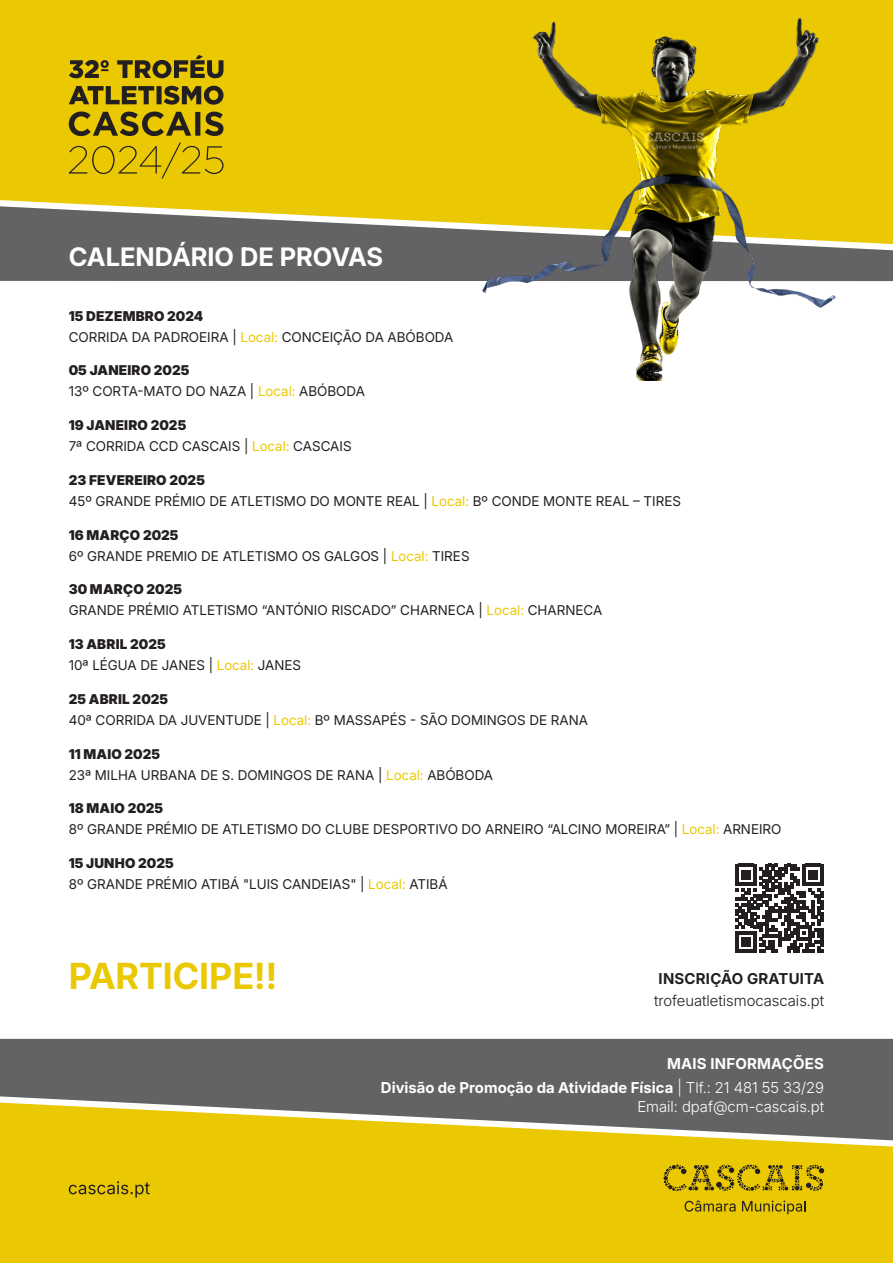
<style>
.page{position:relative;width:893px;height:1263px;background:#fff}
.page>*{position:absolute;margin:0;border:0;box-sizing:border-box;transform-origin:0 0}
.t1{font:700 36px "Inter 18 pt";color:#eac802}
.t2{font:700 25.5px "Inter 18 pt";color:#fff}
.t3{font:300 15px/19.5px "Inter 18 pt";color:#fff;text-align:right}
.t4{font:300 15px "Inter 18 pt";color:#231f20}
.t5{font:700 15px "Inter 18 pt";letter-spacing:.015em;color:#231f20}
.t6{font:700 15px "Inter 18 pt";letter-spacing:.015em;color:#fff}
.t7{font:13.5px "Inter 18 pt";color:#231f20}
.t8{font:900 13.5px "Inter 18 pt";letter-spacing:.015em;color:#231f20}
.s1{color:#eac802}
.s2{font-weight:700}
</style>
<div class="page">
<div style="left:0;top:244px;width:893px;height:37px;background:#636366"></div>
<svg style="left:0;top:0;width:893px;height:244px;background:#dbbe13"></svg>
<img style="left:406px;top:12px;width:437px;height:368px">
<svg style="left:735px;top:864px;width:89px;height:88px"></svg>
<div style="left:0;top:1039px;width:893px;height:63px;background:#636366"></div>
<svg style="left:0;top:1102px;width:893px;height:161px;background:#dbbe16"></svg>
<svg style="left:69px;top:112px;width:154px;height:24px;background:#907c0f"></svg>
<svg style="left:69px;top:86px;width:154px;height:19px;background:#7f6d11"></svg>
<svg style="left:69px;top:142px;width:154px;height:37px;background:#d6b704"></svg>
<svg style="left:69px;top:55px;width:154px;height:23px;background:#96810e"></svg>
<svg style="left:664px;top:1164px;width:160px;height:27px;background:#b79c09"></svg>
<svg style="left:685px;top:1200px;width:51px;height:11px"></svg>
<svg style="left:742px;top:1200px;width:63px;height:14px"></svg>
<svg style="left:69px;top:1181px;width:81px;height:16px"></svg>
<p class="t2" style="left:69px;top:237px;width:316px">CALENDÁRIO DE PROVAS</p>
<p class="t8" style="left:69px;top:305px;width:136px">15 DEZEMBRO 2024</p>
<p class="t7" style="left:69px;top:327px;width:386px">CORRIDA DA PADROEIRA | <span class="s1">Local:</span> CONCEIÇÃO DA ABÓBODA</p>
<p class="t8" style="left:69px;top:360px;width:122px">05 JANEIRO 2025</p>
<p class="t7" style="left:69px;top:381px;width:298px">13º CORTA-MATO DO NAZA | <span class="s1">Local:</span> ABÓBODA</p>
<p class="t8" style="left:69px;top:415px;width:119px">19 JANEIRO 2025</p>
<p class="t7" style="left:69px;top:436px;width:284px">7ª CORRIDA CCD CASCAIS | <span class="s1">Local:</span> CASCAIS</p>
<p class="t8" style="left:69px;top:470px;width:138px">23 FEVEREIRO 2025</p>
<p class="t7" style="left:69px;top:491px;width:614px">45º GRANDE PRÉMIO DE ATLETISMO DO MONTE REAL | <span class="s1">Local:</span> Bº CONDE MONTE REAL – TIRES</p>
<p class="t8" style="left:69px;top:524px;width:111px">16 MARÇO 2025</p>
<p class="t7" style="left:69px;top:546px;width:402px">6º GRANDE PREMIO DE ATLETISMO OS GALGOS | <span class="s1">Local:</span> TIRES</p>
<p class="t8" style="left:69px;top:579px;width:115px">30 MARÇO 2025</p>
<p class="t7" style="left:69px;top:600px;width:535px">GRANDE PRÉMIO ATLETISMO “ANTÓNIO RISCADO” CHARNECA | <span class="s1">Local:</span> CHARNECA</p>
<p class="t8" style="left:69px;top:634px;width:98px">13 ABRIL 2025</p>
<p class="t7" style="left:69px;top:655px;width:234px">10ª LÉGUA DE JANES | <span class="s1">Local:</span> JANES</p>
<p class="t8" style="left:69px;top:689px;width:101px">25 ABRIL 2025</p>
<p class="t7" style="left:69px;top:710px;width:521px">40ª CORRIDA DA JUVENTUDE | <span class="s1">Local:</span> Bº MASSAPÉS - SÃO DOMINGOS DE RANA</p>
<p class="t8" style="left:69px;top:743px;width:93px">11 MAIO 2025</p>
<p class="t7" style="left:69px;top:765px;width:426px">23ª MILHA URBANA DE S. DOMINGOS DE RANA | <span class="s1">Local:</span> ABÓBODA</p>
<p class="t8" style="left:69px;top:798px;width:96px">18 MAIO 2025</p>
<p class="t7" style="left:69px;top:819px;width:714px">8º GRANDE PRÉMIO DE ATLETISMO DO CLUBE DESPORTIVO DO ARNEIRO “ALCINO MOREIRA” | <span class="s1">Local:</span> ARNEIRO</p>
<p class="t8" style="left:69px;top:853px;width:106px">15 JUNHO 2025</p>
<p class="t7" style="left:69px;top:874px;width:380px">8º GRANDE PRÉMIO ATIBÁ "LUIS CANDEIAS" | <span class="s1">Local:</span> ATIBÁ</p>
<p class="t1" style="left:69px;top:949px;width:210px">PARTICIPE!!</p>
<p class="t5" style="left:659px;top:967px;width:167px">INSCRIÇÃO GRATUITA</p>
<p class="t4" style="left:654px;top:989px;width:172px">trofeuatletismocascais.pt</p>
<p class="t6" style="left:667px;top:1052px;width:158px">MAIS INFORMAÇÕES</p>
<p class="t3" style="left:381px;top:1077px;width:445px"><span class="s2">Divisão de Promoção da Atividade Física</span> | Tlf.: 21 481 55 33/29<br>Email: dpaf@cm-cascais.pt</p>
</div>
